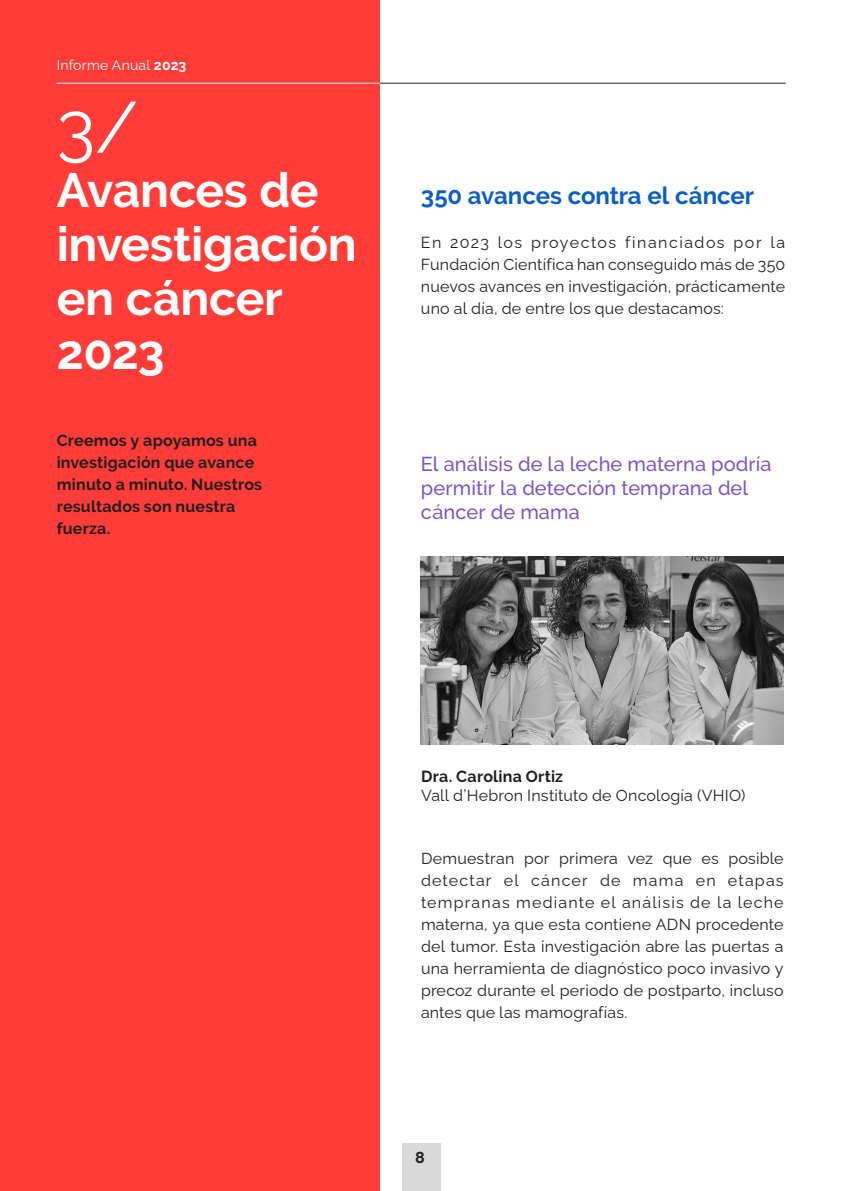
<style>
.page{position:relative;width:842px;height:1191px;background:#fff}
.page>*{position:absolute;margin:0;border:0;box-sizing:border-box;transform-origin:0 0}
.t1{font:72px "Raleway";color:#fff}
.t2{font:700 48px/54px "Raleway";letter-spacing:-.005em;color:#fff}
.t3{font:700 24px "Raleway";letter-spacing:-.005em;color:#0a5fc8}
.t4{font:500 20px/24px "Raleway";letter-spacing:.005em;color:#7d55c8}
.t5{font:16px/22px "Raleway";letter-spacing:.015em;color:#231f20;text-align:justify}
.Bullets{font:700 16px/22px "Raleway";letter-spacing:.01em;color:#231f20}
.Bullets-2{font:14px "Raleway";letter-spacing:.015em;color:#fff}
.s1{font-weight:700}
</style>
<div class="page">
<div style="left:0;top:0;width:380px;height:1191px;background:#ff3c37"></div>
<img style="left:421px;top:556px;width:363px;height:188px">
<div style="left:402px;top:1143px;width:38px;height:48px;background:#d9d9d9"></div>
<hr style="left:57px;top:83px;width:729px;height:1px;background:#231f20">
<hr style="left:57px;top:83px;width:323px;height:1px;background:#fff">
<p class="Bullets-2" style="left:57px;top:54px;width:131px">Informe Anual <span class="s1">2023</span></p>
<p class="t1" style="left:57px;top:70px;width:83px">3/</p>
<p class="t2" style="left:57px;top:163px;width:302px">Avances de investigación en cáncer<br>2023</p>
<p class="Bullets" style="left:57px;top:429px;width:207px">Creemos y apoyamos una investigación que avance minuto a minuto. Nuestros resultados son nuestra fuerza.</p>
<p class="t3" style="left:421px;top:182px;width:335px">350 avances contra el cáncer</p>
<p class="t5" style="left:421px;top:230px;width:366px">En 2023 los proyectos financiados por la Fundación Científica han conseguido más de 350 nuevos avances en investigación, prácticamente uno al día, de entre los que destacamos:</p>
<p class="t4" style="left:421px;top:452px;width:352px">El análisis de la leche materna podría permitir la detección temprana del cáncer de mama</p>
<p class="Bullets" style="left:421px;top:765px;width:144px">Dra. Carolina Ortiz</p>
<p class="t5" style="left:421px;top:783px;width:326px">Vall d’Hebron Instituto de Oncología (VHIO)</p>
<p class="t5" style="left:421px;top:846px;width:364px">Demuestran por primera vez que es posible detectar el cáncer de mama en etapas tempranas mediante el análisis de la leche materna, ya que esta contiene ADN procedente del tumor. Esta investigación abre las puertas a una herramienta de diagnóstico poco invasivo y precoz durante el periodo de postparto, incluso antes que las mamografías.</p>
<p class="Bullets" style="left:415px;top:1146px;width:11px">8</p>
</div>
